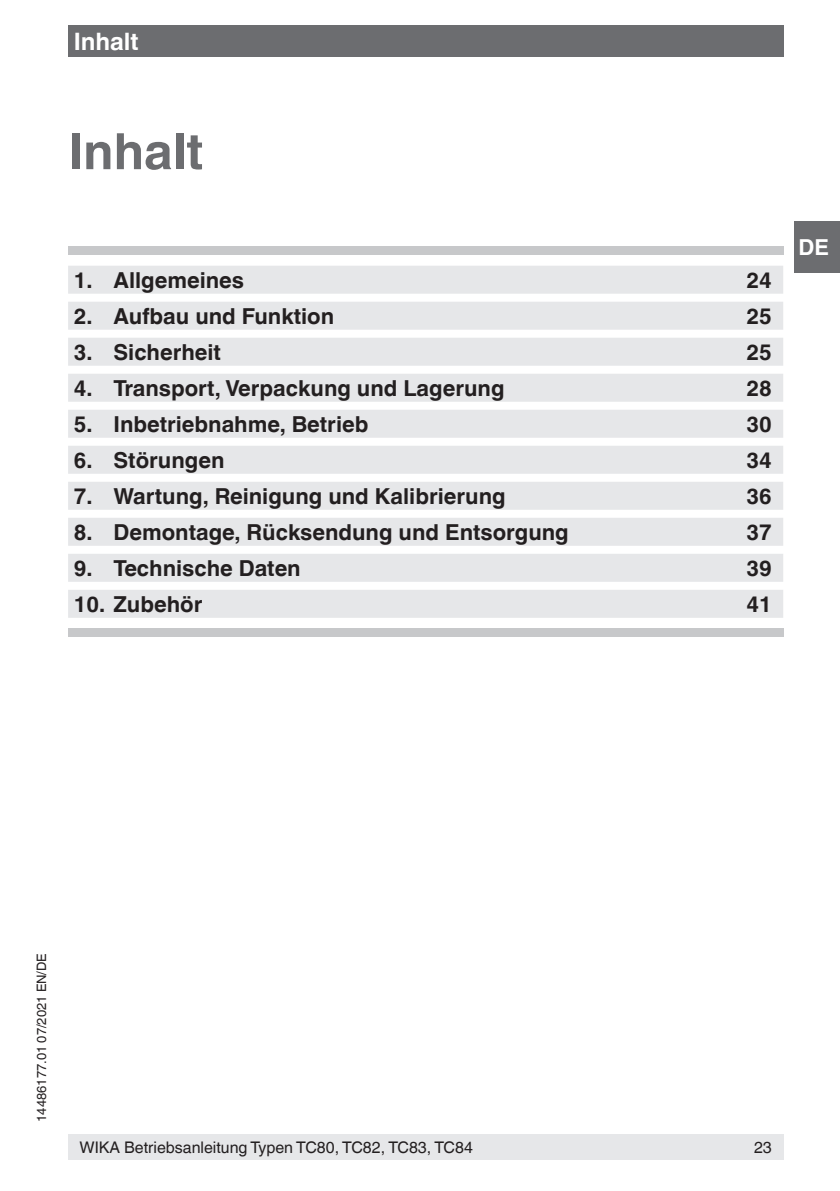
<style>
.page{position:relative;width:840px;height:1191px;background:#fff}
.page>*{position:absolute;margin:0;border:0;box-sizing:border-box;transform-origin:0 0}
.t1{font:700 50px "Helvetica World";color:#6c6d70}
.t2{font:700 24px "Helvetica World";color:#fff}
.t3{font:700 22px "Helvetica World";color:#231f20}
.t4{font:700 22px "Helvetica World";color:#fff}
.t5{font:16px "Helvetica World";color:#231f20}
.t6{font:13px "Helvetica World";color:#231f20}
</style>
<div class="page">
<div style="left:68px;top:26px;width:714px;height:31px;background:#6c6d70"></div>
<div style="left:794px;top:221px;width:45px;height:51px;background:#6c6d70"></div>
<div style="left:68px;top:1134px;width:714px;height:25px;background:#e6e7e9"></div>
<div style="left:68px;top:266px;width:714px;height:28px;background:#e6e7e9"></div>
<div style="left:68px;top:302px;width:714px;height:28px;background:#e6e7e9"></div>
<div style="left:68px;top:338px;width:714px;height:28px;background:#e6e7e9"></div>
<div style="left:68px;top:374px;width:714px;height:28px;background:#e6e7e9"></div>
<div style="left:68px;top:410px;width:714px;height:28px;background:#e6e7e9"></div>
<div style="left:68px;top:446px;width:714px;height:28px;background:#e6e7e9"></div>
<div style="left:68px;top:482px;width:714px;height:28px;background:#e6e7e9"></div>
<div style="left:68px;top:518px;width:714px;height:28px;background:#e6e7e9"></div>
<div style="left:68px;top:554px;width:714px;height:28px;background:#e6e7e9"></div>
<div style="left:68px;top:590px;width:714px;height:28px;background:#e6e7e9"></div>
<div style="left:68px;top:246px;width:714px;height:9px;background:#c7c8ca"></div>
<div style="left:68px;top:628px;width:714px;height:9px;background:#c7c8ca"></div>
<p class="t2" style="left:74px;top:27px;width:66px">Inhalt</p>
<h1 class="t1" style="left:68px;top:123px;width:136px">Inhalt</h1>
<p class="t3" style="left:74px;top:267px;width:172px">1. Allgemeines</p>
<p class="t3" style="left:746px;top:267px;width:27px">24</p>
<p class="t3" style="left:74px;top:303px;width:262px">2. Aufbau und Funktion</p>
<p class="t3" style="left:746px;top:303px;width:27px">25</p>
<p class="t3" style="left:74px;top:339px;width:149px">3. Sicherheit</p>
<p class="t3" style="left:746px;top:339px;width:27px">25</p>
<p class="t3" style="left:74px;top:375px;width:432px">4. Transport, Verpackung und Lagerung</p>
<p class="t3" style="left:746px;top:375px;width:27px">28</p>
<p class="t3" style="left:74px;top:411px;width:296px">5. Inbetriebnahme, Betrieb</p>
<p class="t3" style="left:746px;top:411px;width:27px">30</p>
<p class="t3" style="left:74px;top:447px;width:152px">6. Störungen</p>
<p class="t3" style="left:746px;top:447px;width:27px">34</p>
<p class="t3" style="left:74px;top:483px;width:433px">7. Wartung, Reinigung und Kalibrierung</p>
<p class="t3" style="left:746px;top:483px;width:27px">36</p>
<p class="t3" style="left:74px;top:519px;width:496px">8. Demontage, Rücksendung und Entsorgung</p>
<p class="t3" style="left:746px;top:519px;width:27px">37</p>
<p class="t3" style="left:74px;top:555px;width:228px">9. Technische Daten</p>
<p class="t3" style="left:746px;top:555px;width:27px">39</p>
<p class="t3" style="left:74px;top:591px;width:130px">10. Zubehör</p>
<p class="t3" style="left:746px;top:591px;width:27px">41</p>
<p class="t4" style="left:798px;top:234px;width:32px">DE</p>
<p class="t6" style="left:34px;top:1121px;width:170px;rotate:-90deg">14486177.01 07/2021 EN/DE</p>
<p class="t5" style="left:79px;top:1137px;width:395px">WIKA Betriebsanleitung Typen TC80, TC82, TC83, TC84</p>
<p class="t5" style="left:753px;top:1137px;width:19px">23</p>
</div>
